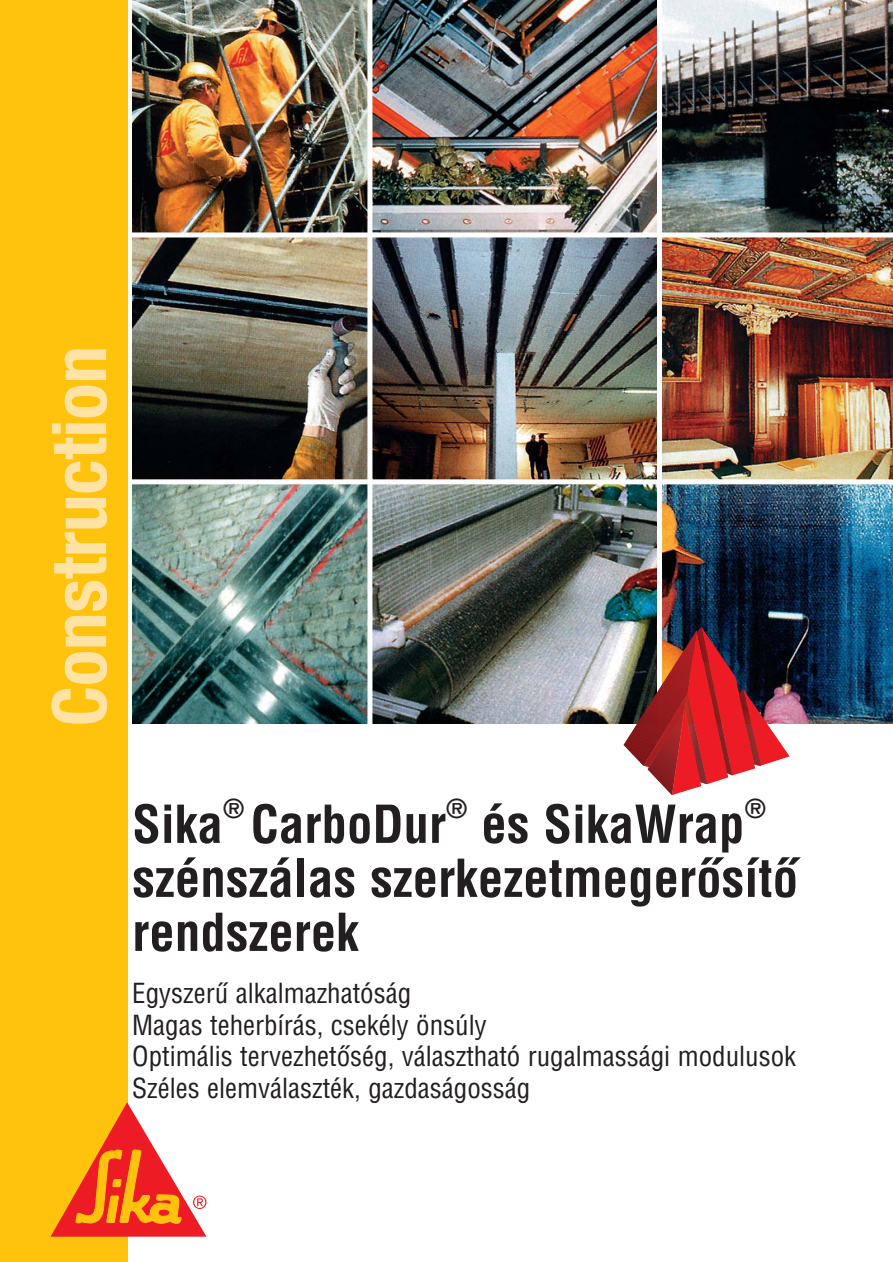
<style>
.page{position:relative;width:893px;height:1262px;background:#fff}
.page>*{position:absolute;margin:0;border:0;box-sizing:border-box;transform-origin:0 0}
.t1{font:700 condensed 75px "Helvetica Neue";color:#ffe3a5}
.t2{font:700 condensed 51px/54px "H Helvetica";color:#231f20}
.t3{font:condensed 27px/31.5px "H Helvetica";color:#231f20}
.t4{font:700 condensed 25.5px "H Helvetica";color:#231f20}
</style>
<div class="page">
<img style="left:132px;top:0;width:760px;height:723px">
<div style="left:0;top:0;width:128px;height:1262px;background:#ffc20d"></div>
<img style="left:623px;top:627px;width:166px;height:168px">
<svg style="left:51px;top:1102px;width:155px;height:134px"></svg>
<h1 class="t1" style="left:52px;top:726px;width:382px;rotate:-90deg">Construction</h1>
<h2 class="t2" style="left:132px;top:800px;width:92px">Sika</h2>
<p class="t4" style="left:223px;top:797px;width:23px">®</p>
<h2 class="t2" style="left:250px;top:800px;width:197px">CarboDur</h2>
<p class="t4" style="left:446px;top:797px;width:23px">®</p>
<h2 class="t2" style="left:481px;top:800px;width:265px">és SikaWrap</h2>
<p class="t4" style="left:744px;top:797px;width:23px">®</p>
<h2 class="t2" style="left:132px;top:854px;width:667px">szénszálas szerkezetmegerôsítô rendszerek</h2>
<p class="t3" style="left:132px;top:979px;width:665px">Egyszerû alkalmazhatóság<br>Magas teherbírás, csekély önsúly<br>Optimális tervezhetôség, választható rugalmassági modulusok Széles elemválaszték, gazdaságosság</p>
</div>
